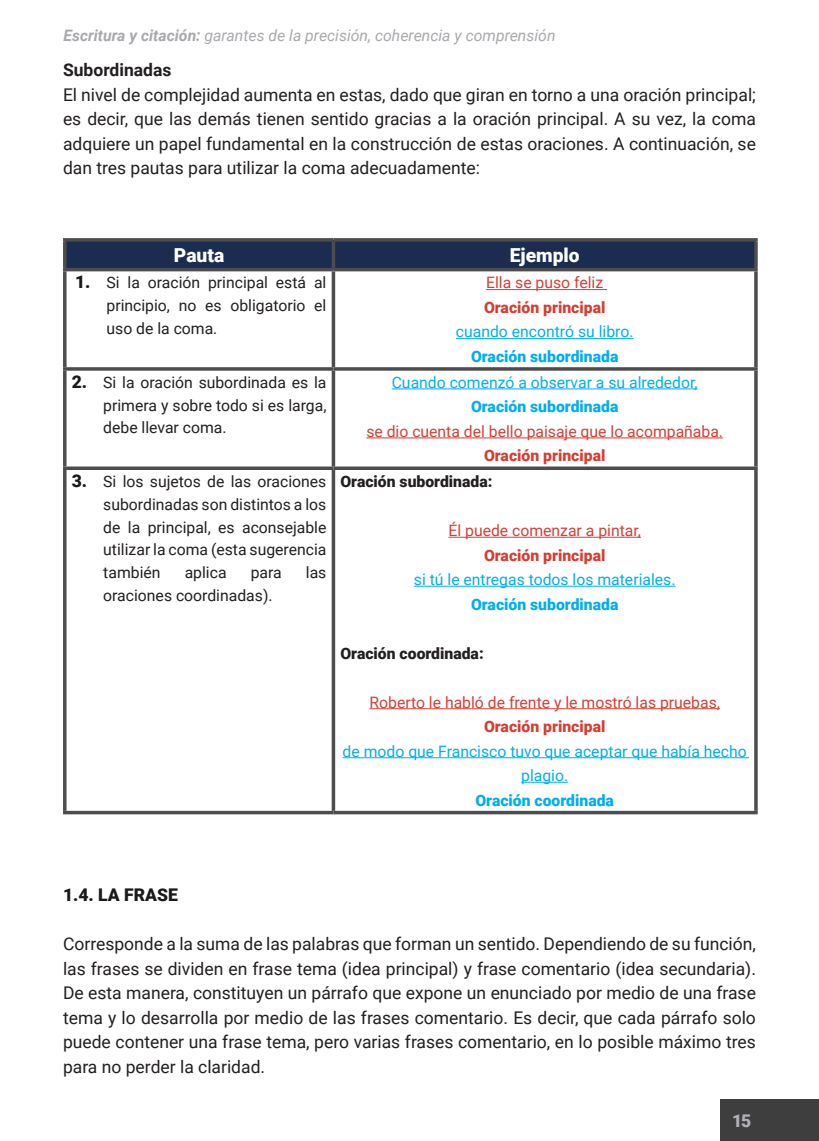
<style>
.page{position:relative;width:819px;height:1141px;background:#fff}
.page>*{position:absolute;margin:0;border:0;box-sizing:border-box;transform-origin:0 0}
.parrafo01{font:900 19.25px "Roboto";color:#fff}
.parrafo01-2{font:17.5px/24.5px "Roboto";color:#231f20;text-align:justify}
.parrafo01-3{font:700 17.5px "Roboto";color:#231f20}
.parrafo01-4{font:900 17.5px "Roboto";color:#1a1a1a}
.t1{font:900 17.5px "Roboto";color:#b0b1b5}
.t2{font:15.75px/22.8px "Roboto";color:#231f20;text-align:justify}
.parrafo01-5{font:15.75px/24.5px "Roboto";color:#00aeef;text-align:center}
.parrafo01-6{font:15.75px "Roboto";color:#d53f33}
.parrafo01-7{font:900 15.75px "Roboto";color:#00aeef}
.parrafo01-8{font:900 15.75px "Roboto";color:#d53f33}
.t3{font:italic 15.75px "Roboto";color:#a8a9ad}
.parrafo01-9{font:900 15.75px "Roboto";color:#231f20}
.s1{font-weight:700}
.s2{font-weight:900;font-size:17.5px;color:#1a1a1a}
</style>
<div class="page">
<div style="left:720px;top:1100px;width:99px;height:41px;background:#3e3e3f"></div>
<div style="left:66px;top:242px;width:688px;height:26px;background:#1b2c50"></div>
<svg style="left:63px;top:238px;width:270px;height:4px"></svg>
<hr style="left:63px;top:242px;width:3px;height:26px;background:#4d4d4d">
<svg style="left:333px;top:238px;width:424px;height:4px;background:#4d4e52"></svg>
<svg style="left:331px;top:242px;width:4px;height:26px"></svg>
<hr style="left:754px;top:242px;width:3px;height:26px;background:#4d4d4d">
<hr style="left:63px;top:268px;width:270px;height:3px;background:#4d4d4d">
<hr style="left:333px;top:268px;width:424px;height:3px;background:#4d4d4d">
<hr style="left:63px;top:271px;width:3px;height:96px;background:#4d4d4d">
<svg style="left:63px;top:367px;width:270px;height:4px"></svg>
<hr style="left:63px;top:371px;width:3px;height:95px;background:#4d4d4d">
<svg style="left:63px;top:466px;width:270px;height:4px"></svg>
<hr style="left:63px;top:470px;width:3px;height:341px;background:#4d4d4d">
<hr style="left:63px;top:811px;width:270px;height:3px;background:#4d4d4d">
<svg style="left:331px;top:271px;width:4px;height:96px"></svg>
<hr style="left:754px;top:271px;width:3px;height:96px;background:#4d4d4d">
<svg style="left:333px;top:367px;width:424px;height:4px;background:#626262"></svg>
<svg style="left:331px;top:371px;width:4px;height:95px"></svg>
<hr style="left:754px;top:371px;width:3px;height:95px;background:#4d4d4d">
<svg style="left:333px;top:466px;width:424px;height:4px;background:#636363"></svg>
<svg style="left:331px;top:470px;width:4px;height:341px"></svg>
<hr style="left:754px;top:470px;width:3px;height:341px;background:#4d4d4d">
<hr style="left:333px;top:811px;width:424px;height:3px;background:#4d4d4d">
<hr style="left:486px;top:289px;width:121px;height:1px;background:#d53f33">
<hr style="left:456px;top:338px;width:177px;height:1px;background:#00aeef">
<hr style="left:391px;top:389px;width:306px;height:1px;background:#00aeef">
<hr style="left:366px;top:438px;width:357px;height:1px;background:#d53f33">
<hr style="left:448px;top:537px;width:193px;height:1px;background:#d53f33">
<hr style="left:414px;top:586px;width:261px;height:1px;background:#00aeef">
<hr style="left:369px;top:708px;width:350px;height:1px;background:#d53f33">
<hr style="left:342px;top:757px;width:407px;height:1px;background:#00aeef">
<hr style="left:521px;top:782px;width:47px;height:1px;background:#00aeef">
<p class="t3" style="left:63px;top:24px;width:493px"><span class="s1">Escritura y citación:</span> garantes de la precisión, coherencia y comprensión</p>
<p class="parrafo01-3" style="left:63px;top:58px;width:110px">Subordinadas</p>
<p class="parrafo01-2" style="left:63px;top:82px;width:694px">El nivel de complejidad aumenta en estas, dado que giran en torno a una oración principal; es decir, que las demás tienen sentido gracias a la oración principal. A su vez, la coma adquiere un papel fundamental en la construcción de estas oraciones. A continuación, se dan tres pautas para utilizar la coma adecuadamente:</p>
<p class="parrafo01" style="left:174px;top:242px;width:52px">Pauta</p>
<p class="parrafo01" style="left:509px;top:242px;width:71px">Ejemplo</p>
<p class="t2" style="left:106px;top:271px;width:221px;text-indent:-32px"><span class="s2">1.</span> Si la oración principal está al principio, no es obligatorio el uso de la coma.</p>
<p class="parrafo01-6" style="left:486px;top:272px;width:119px">Ella se puso feliz</p>
<p class="parrafo01-8" style="left:484px;top:296px;width:123px">Oración principal</p>
<p class="parrafo01-5" style="left:456px;top:319px;width:179px">cuando encontró su libro.</p>
<p class="parrafo01-7" style="left:471px;top:345px;width:149px">Oración subordinada</p>
<p class="t2" style="left:103px;top:370px;width:224px;text-indent:-32px"><span class="s2">2.</span> Si la oración subordinada es la primera y sobre todo si es larga, debe llevar coma.</p>
<p class="parrafo01-5" style="left:391px;top:369px;width:307px">Cuando comenzó a observar a su alrededor,</p>
<p class="parrafo01-7" style="left:471px;top:396px;width:149px">Oración subordinada</p>
<p class="parrafo01-6" style="left:366px;top:420px;width:358px">se dio cuenta del bello paisaje que lo acompañaba.</p>
<p class="parrafo01-8" style="left:484px;top:445px;width:123px">Oración principal</p>
<p class="t2" style="left:103px;top:470px;width:224px;text-indent:-32px"><span class="s2">3.</span> Si los sujetos de las oraciones subordinadas son distintos a los de la principal, es aconsejable utilizar la coma (esta sugerencia también</p>
<p class="t2" style="left:185px;top:561px;width:43px">aplica</p>
<p class="t2" style="left:251px;top:561px;width:32px">para</p>
<p class="t2" style="left:306px;top:561px;width:22px">las</p>
<p class="t2" style="left:103px;top:583px;width:171px">oraciones coordinadas).</p>
<p class="parrafo01-9" style="left:340px;top:470px;width:154px">Oración subordinada:</p>
<p class="parrafo01-6" style="left:448px;top:519px;width:194px">Él puede comenzar a pintar,</p>
<p class="parrafo01-8" style="left:484px;top:544px;width:123px">Oración principal</p>
<p class="parrafo01-5" style="left:414px;top:567px;width:263px">si tú le entregas todos los materiales.</p>
<p class="parrafo01-7" style="left:471px;top:593px;width:149px">Oración subordinada</p>
<p class="parrafo01-9" style="left:340px;top:642px;width:145px">Oración coordinada:</p>
<p class="parrafo01-6" style="left:369px;top:691px;width:352px">Roberto le habló de frente y le mostró las pruebas,</p>
<p class="parrafo01-8" style="left:484px;top:715px;width:123px">Oración principal</p>
<p class="parrafo01-5" style="left:342px;top:738px;width:405px">de modo que Francisco tuvo que aceptar que había hecho plagio.</p>
<p class="parrafo01-7" style="left:475px;top:789px;width:140px">Oración coordinada</p>
<p class="parrafo01-4" style="left:63px;top:883px;width:116px">1.4. LA FRASE</p>
<p class="parrafo01-2" style="left:63px;top:931px;width:694px">Corresponde a la suma de las palabras que forman un sentido. Dependiendo de su función, las frases se dividen en frase tema (idea principal) y frase comentario (idea secundaria).<br>De esta manera, constituyen un párrafo que expone un enunciado por medio de una frase tema y lo desarrolla por medio de las frases comentario. Es decir, que cada párrafo solo puede contener una frase tema, pero varias frases comentario, en lo posible máximo tres para no perder la claridad.</p>
<p class="t1" style="left:732px;top:1108px;width:21px">15</p>
</div>
